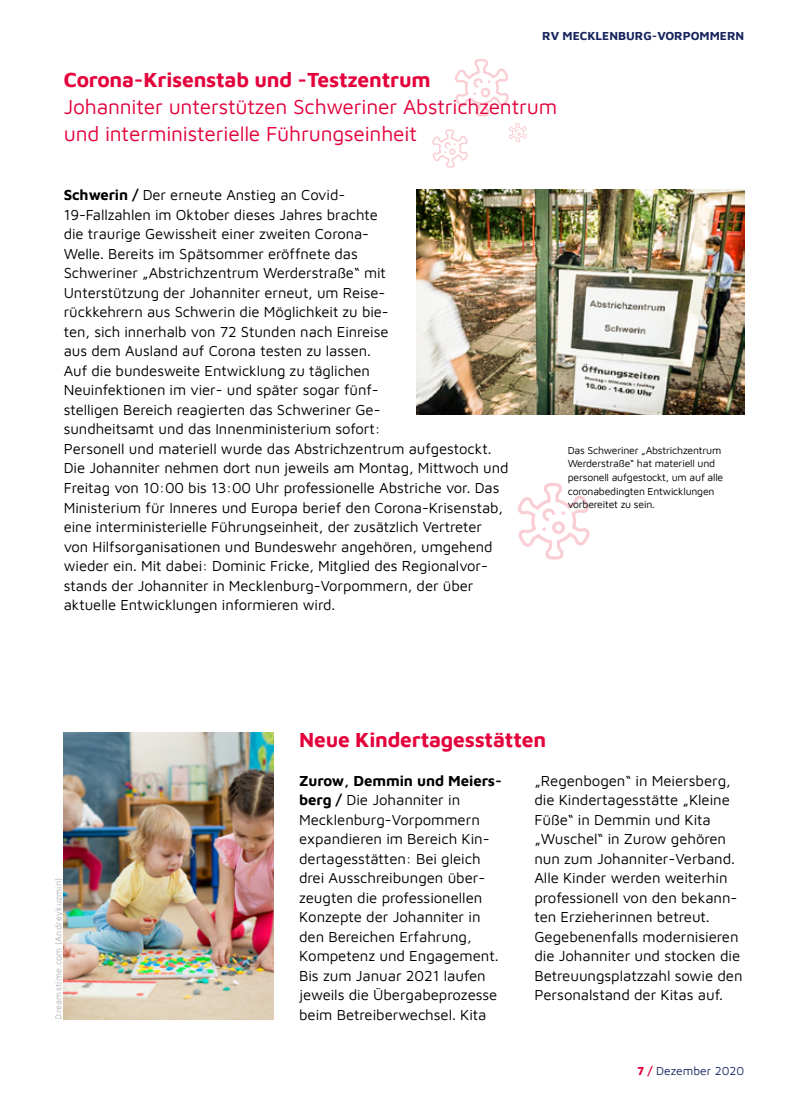
<style>
.page{position:relative;width:808px;height:1106px;background:#fff}
.page>*{position:absolute;margin:0;border:0;box-sizing:border-box;transform-origin:0 0}
.t1{font:21px/27.3px "Maven Pro";letter-spacing:-.01em;color:#e4003a}
.t2{font:700 21px "Maven Pro";letter-spacing:-.01em;color:#e4003a}
.t3{font:15px/19.5px "Maven Pro";letter-spacing:-.005em;color:#000}
.t4{font:700 12px "Maven Pro";color:#17255f}
.t5{font:12px "Maven Pro";color:#17255f}
.t6{font:10.5px/13.5px "Maven Pro";letter-spacing:-.02em;color:#000}
.t7{font:9px "Maven Pro";letter-spacing:.02em;color:#b2b2b2}
.s1{font-weight:700}
.s2{font-weight:700;color:#e4003a}
</style>
<div class="page">
<img style="left:417px;top:190px;width:327px;height:225px">
<img style="left:64px;top:732px;width:210px;height:287px">
<svg style="left:432px;top:59px;width:95px;height:109px"></svg>
<svg style="left:518px;top:483px;width:72px;height:77px"></svg>
<p class="t4" style="left:542px;top:28px;width:203px">RV MECKLENBURG-VORPOMMERN</p>
<h1 class="t2" style="left:64px;top:65px;width:368px">Corona-Krisenstab und -Testzentrum</h1>
<h1 class="t1" style="left:64px;top:92px;width:495px">Johanniter unterstützen Schweriner Abstrichzentrum und interministerielle Führungseinheit</h1>
<p class="t3" style="left:64px;top:184px;width:446px"><span class="s1">Schwerin /</span> Der erneute Anstieg an Covid-<br>19-Fallzahlen im Oktober dieses Jahres brachte<br>die traurige Gewissheit einer zweiten Corona-<br>Welle. Bereits im Spätsommer eröffnete das<br>Schweriner „Abstrichzentrum Werderstraße“ mit<br>Unterstützung der Johanniter erneut, um Reise-<br>rückkehrern aus Schwerin die Möglichkeit zu bie-<br>ten, sich innerhalb von 72 Stunden nach Einreise<br>aus dem Ausland auf Corona testen zu lassen.<br>Auf die bundesweite Entwicklung zu täglichen<br>Neuinfektionen im vier- und später sogar fünf-<br>stelligen Bereich reagierten das Schweriner Ge-<br>sundheitsamt und das Innenministerium sofort:<br>Personell und materiell wurde das Abstrichzentrum aufgestockt.<br>Die Johanniter nehmen dort nun jeweils am Montag, Mittwoch und Freitag von 10:00 bis 13:00 Uhr professionelle Abstriche vor. Das Ministerium für Inneres und Europa berief den Corona-Krisenstab, eine interministerielle Führungseinheit, der zusätzlich Vertreter von Hilfsorganisationen und Bundeswehr angehören, umgehend wieder ein. Mit dabei: Dominic Fricke, Mitglied des Regionalvor&shy;stands der Johanniter in Mecklenburg-Vorpommern, der über aktuelle Entwicklungen informieren wird.</p>
<p class="t6" style="left:568px;top:443px;width:157px">Das Schweriner „Abstrichzentrum<br>Werderstraße“ hat materiell und personell aufgestockt, um auf alle coronabedingten Entwicklungen vorbereitet zu sein.</p>
<p class="t7" style="left:52px;top:1019px;width:143px;rotate:-90deg">Dreamstime.com (Andreykuzmin)</p>
<h1 class="t2" style="left:299px;top:724px;width:249px">Neue Kindertagesstätten</h1>
<p class="t3" style="left:299px;top:769px;width:204px"><span class="s1">Zurow, Demmin und Meiers&shy;berg /</span> Die Johanniter in<br>Mecklenburg-Vorpommern expandieren im Bereich Kin&shy;dertagesstätten: Bei gleich drei Ausschreibungen über&shy;zeugten die professionellen<br>Konzepte der Johanniter in den Bereichen Erfahrung,<br>Kompetenz und Engagement.<br>Bis zum Januar 2021 laufen jeweils die Übergabeprozesse beim Betreiberwechsel. Kita</p>
<p class="t3" style="left:534px;top:769px;width:210px">„Regenbogen“ in Meiersberg, die Kindertagesstätte „Kleine<br>Füße“ in Demmin und Kita „Wuschel“ in Zurow gehören nun zum Johanniter-Verband.<br>Alle Kinder werden weiterhin professionell von den bekann&shy;ten Erzieherinnen betreut.<br>Gegebenenfalls modernisieren die Johanniter und stocken die<br>Betreuungsplatzzahl sowie den<br>Personalstand der Kitas auf.</p>
<p class="t5" style="left:637px;top:1063px;width:109px"><span class="s2">7 /</span> Dezember 2020</p>
</div>
